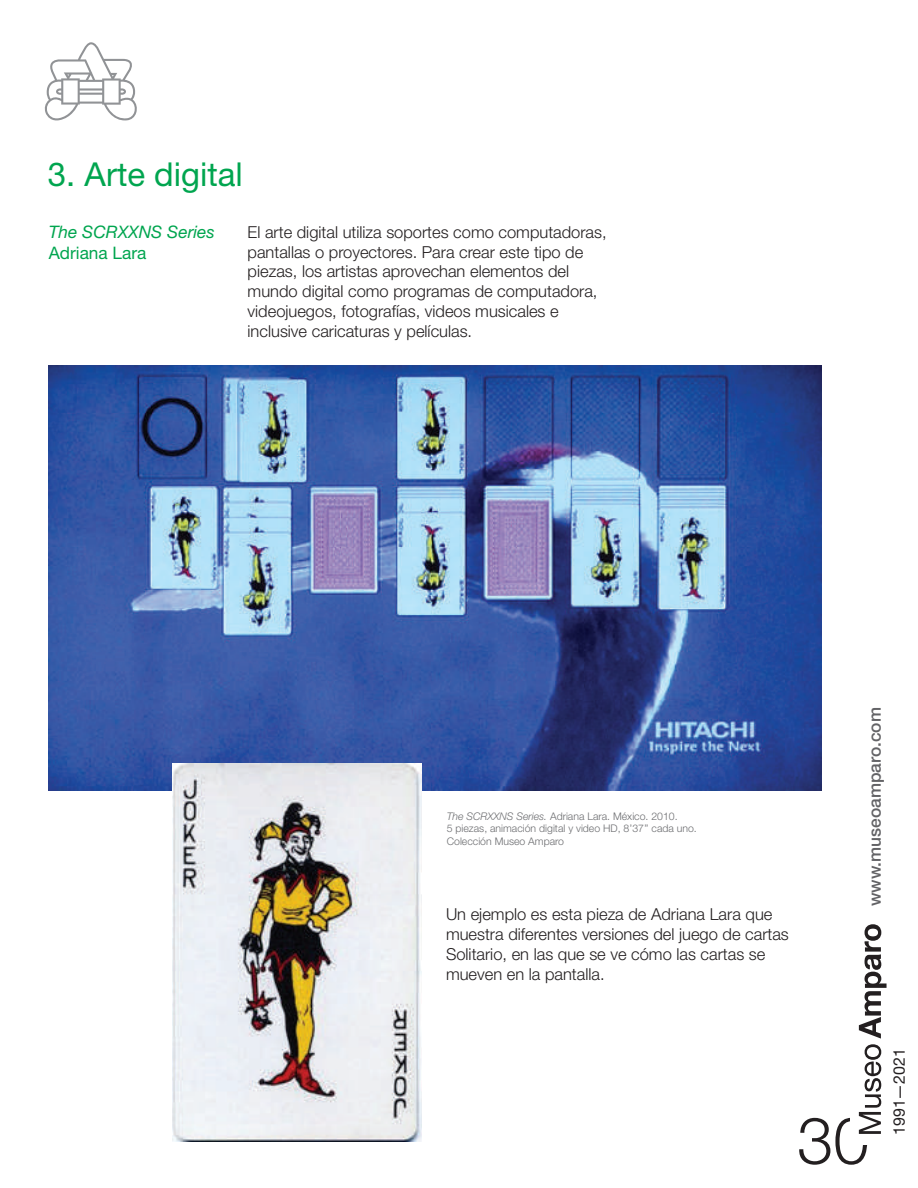
<style>
.page{position:relative;width:918px;height:1188px;background:#fff}
.page>*{position:absolute;margin:0;border:0;box-sizing:border-box;transform-origin:0 0}
.t1{font:33px "Helvetica Neue LT Std";color:#00a54f}
.t2{font:500 17.4px "Helvetica Neue LT Std";color:#636366}
.t3{font:italic 17.25px "Helvetica Neue LT Std";color:#00a54f}
.t4{font:17.25px "Helvetica Neue LT Std";color:#00a54f}
.t5{font:300 16.5px/19.8px "Helvetica Neue LT Std";color:#231f20}
.t6{font:15.9px "Helvetica Neue LT Std";color:#231f20}
.t7{font:300 10.5px/12.6px "Helvetica Neue LT Std";color:#6c6d70}
.s1{font-style:italic}
</style>
<div class="page">
<svg style="left:44px;top:42px;width:93px;height:79px"></svg>
<img style="left:48px;top:365px;width:774px;height:426px">
<img style="left:173px;top:764px;width:248px;height:378px">
<svg style="left:799px;top:924px;width:88px;height:241px"></svg>
<h1 class="t1" style="left:48px;top:154px;width:196px">3. Arte digital</h1>
<p class="t3" style="left:49px;top:222px;width:168px">The SCRXXNS Series</p>
<p class="t4" style="left:49px;top:243px;width:99px">Adriana Lara</p>
<p class="t5" style="left:248px;top:222px;width:361px">El arte digital utiliza soportes como computadoras, pantallas o proyectores. Para crear este tipo de piezas, los artistas aprovechan elementos del mundo digital como programas de computadora, videojuegos, fotografías, videos musicales e inclusive caricaturas y películas.</p>
<p class="t7" style="left:447px;top:809px;width:252px"><span class="s1">The SCRXXNS Series.</span> Adriana Lara. México. 2010.<br>5 piezas, animación digital y video HD, 8’37’’ cada uno.<br>Colección Museo Amparo</p>
<p class="t5" style="left:446px;top:904px;width:344px">Un ejemplo es esta pieza de Adriana Lara que muestra diferentes versiones del juego de cartas Solitario, en las que se ve cómo las cartas se mueven en la pantalla.</p>
<p class="t2" style="left:864px;top:906px;width:201px;rotate:-90deg">www.museoamparo.com</p>
<p class="t6" style="left:890px;top:1135px;width:88px;rotate:-90deg">1991—2021</p>
</div>
